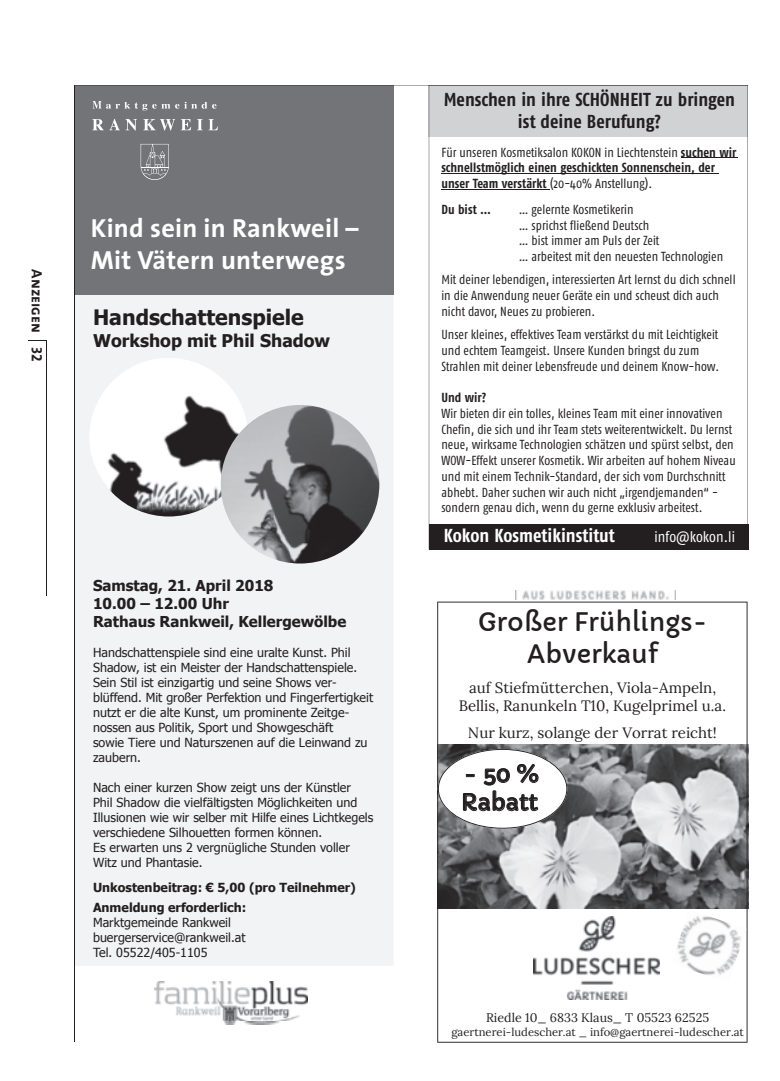
<style>
.page{position:relative;width:780px;height:1081px;background:#fff}
.page>*{position:absolute;margin:0;border:0;box-sizing:border-box;transform-origin:0 0}
.t1{font:700 26.25px/31.5px "The Sans";letter-spacing:.01em;color:#fff}
.t2{font:25px/31.2px "Capriola";color:#231f20;text-align:center}
.t3{font:22.5px/28.2px "Capriola";color:#231f20}
.t4{font:700 21.25px "Tahoma";color:#231f20}
.t5{font:700 18.75px/22.5px "Fago Co";color:#231f20;text-align:center}
.t6{font:700 18.75px "Fago Co";color:#fff}
.t7{font:700 17.5px "Tahoma";color:#231f20}
.t8{font:15px/18.2px "Lora";color:#231f20;text-align:center}
.t9{font:700 15px/18px "Tahoma";color:#231f20}
.t10{font:15px "Fago Co";color:#fff}
.t11{font:15px "The Mix Bold Caps";color:#231f20}
.t12{font:13.12px/15.8px "Fago Co";letter-spacing:.005em;color:#231f20}
.t13{font:700 13.12px/15.8px "Fago Co";letter-spacing:.005em;color:#231f20}
.t14{font:12.5px/15px "Tahoma";color:#231f20}
.t15{font:700 12.5px/20px "Tahoma";color:#231f20}
.t16{font:12.5px "Lora";color:#231f20}
.t17{font:11.25px "Lora";color:#231f20}
.s1{font-weight:400}
</style>
<div class="page">
<div style="left:75px;top:295px;width:318px;height:671px;background:#f2f3f4"></div>
<div style="left:74px;top:85px;width:319px;height:210px;background:#737477"></div>
<svg style="left:92px;top:101px;width:124px;height:9px"></svg>
<svg style="left:92px;top:119px;width:45px;height:12px"></svg>
<svg style="left:143px;top:119px;width:32px;height:12px"></svg>
<svg style="left:181px;top:119px;width:10px;height:11px"></svg>
<svg style="left:197px;top:119px;width:21px;height:11px"></svg>
<svg style="left:141px;top:144px;width:28px;height:36px"></svg>
<img style="left:154px;top:981px;width:154px;height:43px">
<img style="left:89px;top:358px;width:159px;height:158px;border-radius:79px">
<img style="left:221px;top:405px;width:158px;height:158px;border-radius:79px">
<img style="left:515px;top:590px;width:160px;height:9px">
<svg style="left:437px;top:601px;width:310px;height:441px"></svg>
<img style="left:671px;top:909px;width:75px;height:73px">
<svg style="left:438px;top:749px;width:129px;height:79px"></svg>
<svg style="left:429px;top:86px;width:318px;height:438px"></svg>
<div style="left:429px;top:524px;width:319px;height:25px;background:#231f20"></div>
<hr style="left:680px;top:158px;width:57px;height:1px;background:#231f20">
<hr style="left:441px;top:173px;width:277px;height:1px;background:#231f20">
<hr style="left:441px;top:189px;width:109px;height:1px;background:#231f20">
<svg style="left:28px;top:340px;width:18px;height:1px"></svg>
<hr style="left:46px;top:340px;width:1px;height:255px;background:#231f20">
<hr style="left:74px;top:85px;width:674px;height:1px;background:#231f20">
<hr style="left:74px;top:85px;width:1px;height:957px;background:#231f20">
<p class="t11" style="left:49px;top:269px;width:93px;rotate:90deg">Anzeigen 32</p>
<h1 class="t1" style="left:91px;top:212px;width:269px">Kind sein in Rankweil –<br>Mit Vätern unterwegs</h1>
<h3 class="t4" style="left:93px;top:302px;width:212px">Handschattenspiele</h3>
<h3 class="t7" style="left:93px;top:328px;width:239px">Workshop mit Phil Shadow</h3>
<p class="t9" style="left:93px;top:576px;width:255px">Samstag, 21. April 2018<br>10.00 – 12.00 Uhr<br>Rathaus Rankweil, Kellergewölbe</p>
<p class="t14" style="left:93px;top:644px;width:282px">Handschattenspiele sind eine uralte Kunst. Phil Shadow, ist ein Meister der Handschattenspiele.<br>Sein Stil ist einzigartig und seine Shows ver&shy;blüffend. Mit großer Perfektion und Fingerfertigkeit nutzt er die alte Kunst, um prominente Zeitge&shy;nossen aus Politik, Sport und Showgeschäft<br>sowie Tiere und Naturszenen auf die Leinwand zu zaubern.</p>
<p class="t14" style="left:93px;top:779px;width:282px">Nach einer kurzen Show zeigt uns der Künstler Phil Shadow die vielfältigsten Möglichkeiten und Illusionen wie wir selber mit Hilfe eines Lichtkegels verschiedene Silhouetten formen können.<br>Es erwarten uns 2 vergnügliche Stunden voller Witz und Phantasie.</p>
<p class="t15" style="left:93px;top:877px;width:264px">Unkostenbeitrag: € 5,00 (pro Teilnehmer)<br>Anmeldung erforderlich:</p>
<p class="t14" style="left:93px;top:914px;width:154px">Marktgemeinde Rankweil buergerservice@rankweil.at<br>Tel. 05522/405-1105</p>
<h3 class="t5" style="left:443px;top:88px;width:293px">Menschen in ihre SCHÖNHEIT zu bringen ist deine Berufung?</h3>
<p class="t13" style="left:441px;top:144px;width:296px"><span class="s1">Für unseren Kosmetiksalon KOKON in Liechtenstein</span> suchen wir schnellstmöglich einen geschickten Sonnenschein, der unser Team verstärkt <span class="s1">(20-40% Anstellung).</span></p>
<p class="t13" style="left:441px;top:201px;width:51px">Du bist …</p>
<p class="t12" style="left:519px;top:201px;width:206px">… gelernte Kosmetikerin<br>… sprichst fließend Deutsch<br>… bist immer am Puls der Zeit<br>… arbeitest mit den neuesten Technologien</p>
<p class="t12" style="left:441px;top:272px;width:296px">Mit deiner lebendigen, interessierten Art lernst du dich schnell in die Anwendung neuer Geräte ein und scheust dich auch nicht davor, Neues zu probieren.</p>
<p class="t12" style="left:441px;top:326px;width:279px">Unser kleines, effektives Team verstärkst du mit Leichtigkeit und echtem Teamgeist. Unsere Kunden bringst du zum<br>Strahlen mit deiner Lebensfreude und deinem Know-how.</p>
<p class="t13" style="left:441px;top:389px;width:46px">Und wir?</p>
<p class="t12" style="left:441px;top:405px;width:296px">Wir bieten dir ein tolles, kleines Team mit einer innovativen Chefin, die sich und ihr Team stets weiterentwickelt. Du lernst neue, wirksame Technologien schätzen und spürst selbst, den WOW-Effekt unserer Kosmetik. Wir arbeiten auf hohem Niveau und mit einem Technik-Standard, der sich vom Durchschnitt abhebt. Daher suchen wir auch nicht „irgendjemanden“ - sondern genau dich, wenn du gerne exklusiv arbeitest.</p>
<h3 class="t6" style="left:443px;top:525px;width:172px">Kokon Kosmetikinstitut</h3>
<p class="t10" style="left:654px;top:529px;width:82px">info@kokon.li</p>
<h2 class="t2" style="left:478px;top:607px;width:231px">Großer Frühlings-<br>Abverkauf</h2>
<p class="t8" style="left:459px;top:677px;width:269px">auf Stiefmütterchen, Viola-Ampeln,<br>Bellis, Ranunkeln T10, Kugelprimel u.a.</p>
<p class="t8" style="left:468px;top:723px;width:250px">Nur kurz, solange der Vorrat reicht!</p>
<h3 class="t3" style="left:461px;top:760px;width:79px">-50%<br>Rabatt</h3>
<p class="t16" style="left:486px;top:1008px;width:224px">Riedle 10_ 6833 Klaus_ T 05523 62525</p>
<p class="t17" style="left:451px;top:1023px;width:294px">gaertnerei-ludescher.at _ info@gaertnerei-ludescher.at</p>
</div>
